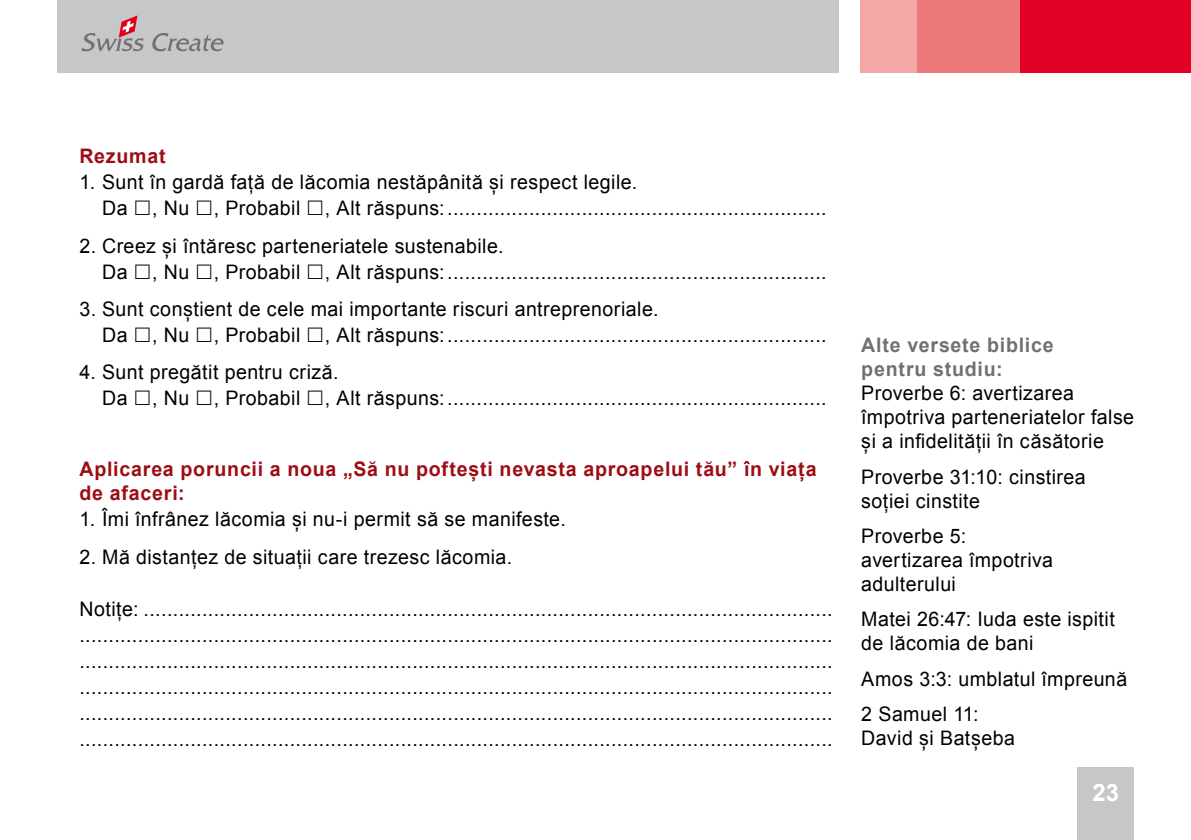
<style>
.page{position:relative;width:1191px;height:840px;background:#fff}
.page>*{position:absolute;margin:0;border:0;box-sizing:border-box;transform-origin:0 0}
.t1{font:700 24px "Arial";color:#fff}
.t2{font:20px/26px "Arial";letter-spacing:.02em;color:#000}
.t3{font:700 20px/24px "Arial";letter-spacing:.04em;color:#9d0d15}
.t4{font:700 20px/24px "Arial";letter-spacing:.04em;color:#707172}
</style>
<div class="page">
<div style="left:1077px;top:767px;width:57px;height:72px;background:#c6c7c8"></div>
<div style="left:1019px;top:0;width:172px;height:72px;background:#e20025"></div>
<div style="left:917px;top:0;width:102px;height:72px;background:#ec797a"></div>
<div style="left:860px;top:0;width:57px;height:72px;background:#f3a8a6"></div>
<div style="left:57px;top:0;width:781px;height:72px;background:#c6c7c8"></div>
<svg style="left:82px;top:15px;width:62px;height:36px"></svg>
<svg style="left:152px;top:33px;width:71px;height:18px"></svg>
<p class="t3" style="left:79px;top:144px;width:88px">Rezumat</p>
<p class="t2" style="left:102px;top:169px;width:726px;text-indent:-23px">1. Sunt în gardă față de lăcomia nestăpânită și respect legile.<br>Da , Nu , Probabil , Alt răspuns:.................................................................</p>
<p class="t2" style="left:102px;top:232px;width:726px;text-indent:-23px">2. Creez și întăresc parteneriatele sustenabile.<br>Da , Nu , Probabil , Alt răspuns:.................................................................</p>
<p class="t2" style="left:102px;top:295px;width:726px;text-indent:-23px">3. Sunt conștient de cele mai importante riscuri antreprenoriale.<br>Da , Nu , Probabil , Alt răspuns:.................................................................</p>
<p class="t2" style="left:102px;top:359px;width:726px;text-indent:-23px">4. Sunt pregătit pentru criză.<br>Da , Nu , Probabil , Alt răspuns:.................................................................</p>
<p class="t3" style="left:79px;top:457px;width:738px">Aplicarea poruncii a noua „Să nu poftești nevasta aproapelui tău” în viața de afaceri:</p>
<p class="t2" style="left:79px;top:506px;width:488px">1. Îmi înfrânez lăcomia și nu-i permit să se manifeste.</p>
<p class="t2" style="left:79px;top:543px;width:434px">2. Mă distanțez de situații care trezesc lăcomia.</p>
<p class="t2" style="left:79px;top:595px;width:755px;text-align:justify">Notițe: ...................................................................................................................... ................................................................................................................................. ................................................................................................................................. ................................................................................................................................. ................................................................................................................................. .................................................................................................................................</p>
<p class="t4" style="left:861px;top:333px;width:194px">Alte versete biblice pentru studiu:</p>
<p class="t2" style="left:861px;top:381px;width:274px;line-height:24px">Proverbe 6: avertizarea împotriva parteneriatelor false și a infidelității în căsătorie</p>
<p class="t2" style="left:861px;top:464px;width:226px;line-height:24px">Proverbe 31:10: cinstirea soției cinstite</p>
<p class="t2" style="left:861px;top:523px;width:193px;line-height:24px">Proverbe 5: avertizarea împotriva adulterului</p>
<p class="t2" style="left:861px;top:607px;width:255px;line-height:24px">Matei 26:47: Iuda este ispitit de lăcomia de bani</p>
<p class="t2" style="left:861px;top:660px;width:267px;line-height:35.4px">Amos 3:3: umblatul împreună<br>2 Samuel 11:</p>
<p class="t2" style="left:861px;top:724px;width:155px">David și Batșeba</p>
<p class="t1" style="left:1092px;top:774px;width:28px">23</p>
</div>
